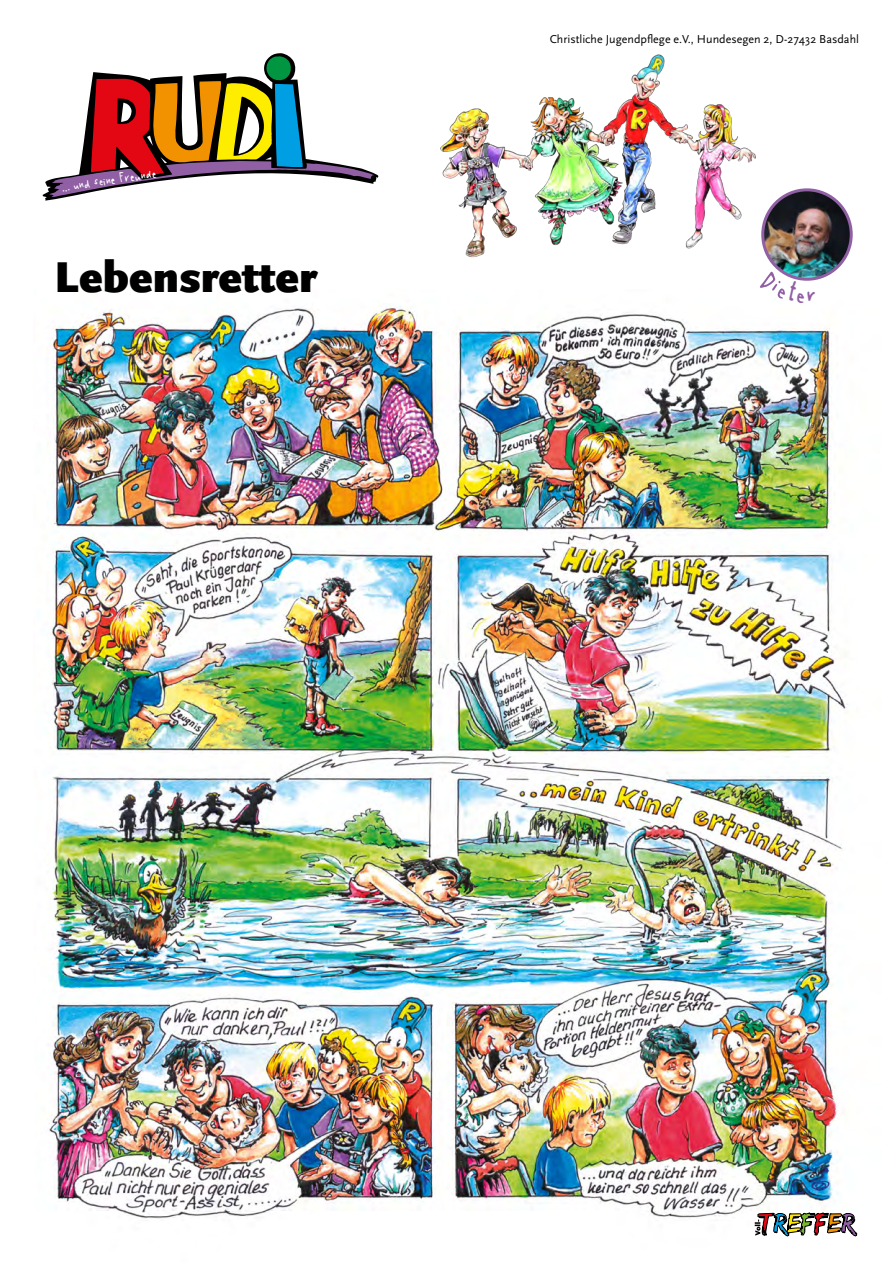
<style>
.page{position:relative;width:893px;height:1263px;background:#fff}
.page>*{position:absolute;margin:0;border:0;box-sizing:border-box;transform-origin:0 0}
.t1{font:900 45px "Scala Sans OT";color:#000}
.t2{font:20.25px "Handschrift";color:#fff}
.t3{font:12px "Scala Sans OT";color:#000}
</style>
<div class="page">
<img style="left:49px;top:175px;width:809px;height:1062px">
<svg style="left:42px;top:53px;width:336px;height:148px"></svg>
<img style="left:408px;top:54px;width:366px;height:223px">
<img style="left:763px;top:190px;width:88px;height:89px">
<div style="left:761px;top:188px;width:92px;height:93px;border:3px solid #915fa4;border-radius:50%"></div>
<svg style="left:755px;top:1212px;width:102px;height:24px"></svg>
<svg style="left:49px;top:56px;width:325px;height:141px"></svg>
<svg style="left:759px;top:271px;width:56px;height:33px"></svg>
<h2 class="t2" style="left:71px;top:177px;width:33px;rotate:-9deg">und se</h2>
<h2 class="t2" style="left:101px;top:172px;width:34px;rotate:-8deg">ine Fre</h2>
<h2 class="t2" style="left:133px;top:168px;width:24px;rotate:-7deg">unde</h2>
<h1 class="t1" style="left:54px;top:252px;width:264px">Lebensretter</h1>
<p class="t3" style="left:550px;top:32px;width:311px">Christliche Jugendpflege e.V., Hundesegen 2, D-27432 Basdahl</p>
</div>
